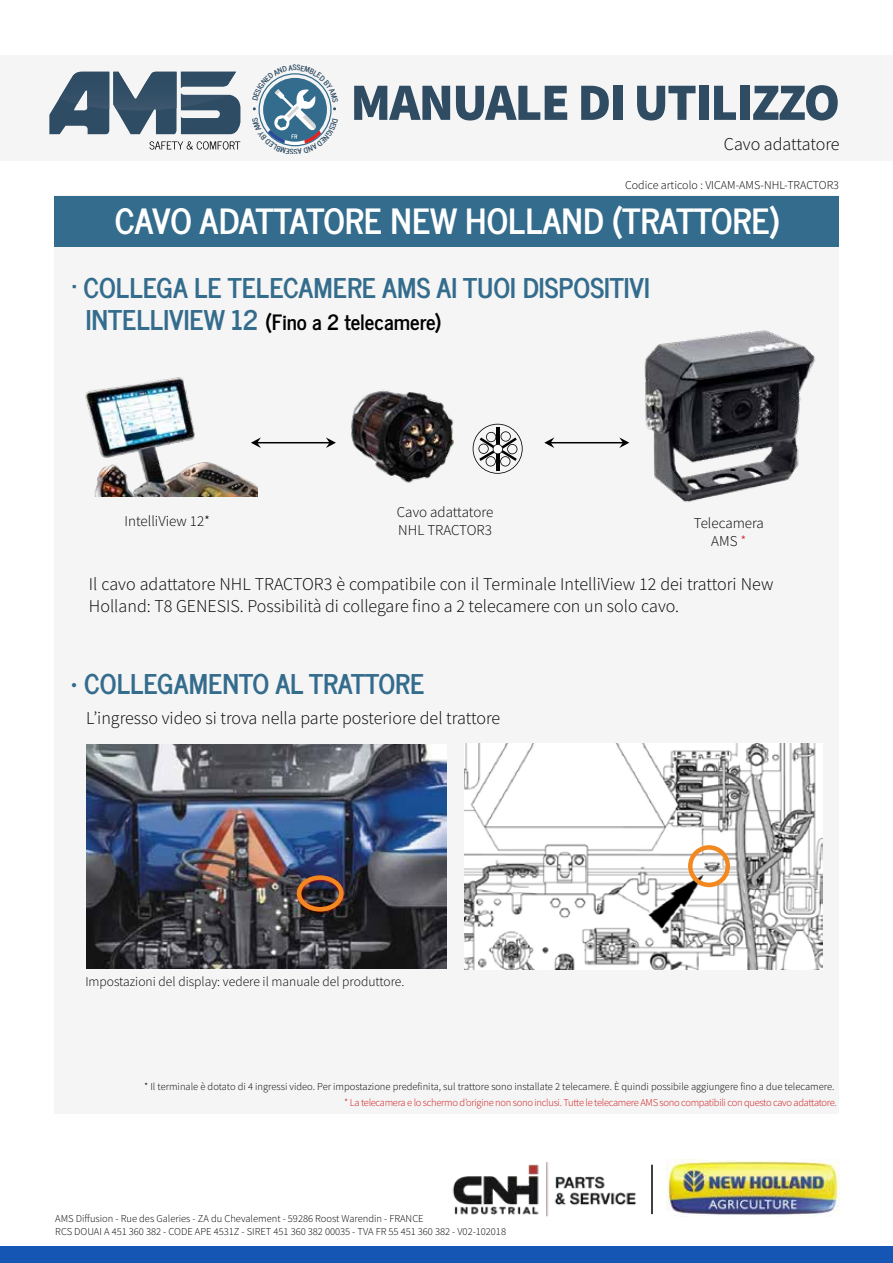
<style>
.page{position:relative;width:893px;height:1263px;background:#fff}
.page>*{position:absolute;margin:0;border:0;box-sizing:border-box;transform-origin:0 0}
.t1{font:900 52.5px "Mada";letter-spacing:-.03em;color:#2f4c63}
.t2{font:700 34.5px "News Cycle";color:#fff}
.t3{font:700 27px "News Cycle";color:#346c8d}
.t4{font:700 21px "News Cycle";color:#000}
.t5{font:300 18px/21.6px "Mada";color:#000}
.t6{font:300 15px/18px "Mada";color:#000;text-align:center}
.t7{font:300 13.5px "Mada";color:#000}
.t8{font:300 12px "Mada";color:#000}
.t9{font:300 10.5px/12.6px "Mada";color:#000}
.t10{font:300 10.5px "Mada";letter-spacing:-.03em;color:#cd1719}
.s1{font-size:27px;color:#346c8d}
.s2{color:#cd1719}
</style>
<div class="page">
<img style="left:452px;top:1162px;width:185px;height:55px">
<hr style="left:651px;top:1165px;width:2px;height:49px;background:#000">
<div style="left:0;top:1247px;width:893px;height:16px;background:#1556b4"></div>
<img style="left:666px;top:1159px;width:173px;height:58px">
<div style="left:55px;top:196px;width:784px;height:918px;background:#f5f5f5"></div>
<div style="left:55px;top:196px;width:784px;height:50px;background:#346c8d"></div>
<div style="left:0;top:55px;width:893px;height:106px;background:#f5f5f5"></div>
<svg style="left:149px;top:141px;width:91px;height:9px"></svg>
<svg style="left:49px;top:72px;width:191px;height:62px"></svg>
<img style="left:59px;top:72px;width:50px;height:37px">
<img style="left:629px;top:330px;width:186px;height:172px">
<hr style="left:549px;top:442px;width:75px;height:1px;background:#000">
<svg style="left:544px;top:437px;width:10px;height:11px"></svg>
<svg style="left:619px;top:437px;width:10px;height:11px"></svg>
<hr style="left:256px;top:442px;width:74px;height:1px;background:#000">
<svg style="left:258px;top:437px;width:3px;height:11px"></svg>
<svg style="left:326px;top:437px;width:10px;height:11px"></svg>
<img style="left:351px;top:390px;width:103px;height:93px">
<svg style="left:473px;top:424px;width:50px;height:50px"></svg>
<img style="left:85px;top:377px;width:173px;height:120px">
<img style="left:87px;top:744px;width:359px;height:225px">
<img style="left:465px;top:743px;width:358px;height:227px">
<div style="left:688px;top:845px;width:42px;height:42px;border:4px solid #f28920;border-radius:50%"></div>
<div style="left:297px;top:875px;width:47px;height:36px;border:4px solid #f28920;border-radius:50%"></div>
<svg style="left:252px;top:73px;width:84px;height:74px"></svg>
<h1 class="t1" style="left:350px;top:72px;width:491px">MANUALE DI UTILIZZO</h1>
<h3 class="t5" style="left:724px;top:134px;width:117px">Cavo adattatore</h3>
<p class="t8" style="left:625px;top:179px;width:215px">Codice articolo : VICAM-AMS-NHL-TRACTOR3</p>
<h2 class="t2" style="left:115px;top:190px;width:667px">CAVO ADATTATORE NEW HOLLAND (TRATTORE)</h2>
<h3 class="t3" style="left:72px;top:264px;width:579px">· COLLEGA LE TELECAMERE AMS AI TUOI DISPOSITIVI</h3>
<h3 class="t4" style="left:86px;top:304px;width:357px"><span class="s1">INTELLIVIEW 12</span> (Fino a 2 telecamere)</h3>
<h3 class="t6" style="left:124px;top:512px;width:87px">IntelliView 12*</h3>
<h3 class="t6" style="left:397px;top:504px;width:98px;text-align:left">Cavo adattatore<br>NHL TRACTOR3</h3>
<h3 class="t6" style="left:694px;top:515px;width:72px">Telecamera<br>AMS <span class="s2">*</span></h3>
<h3 class="t5" style="left:89px;top:574px;width:686px">Il cavo adattatore NHL TRACTOR3 è compatibile con il Terminale IntelliView 12 dei trattori New<br>Holland: T8 GENESIS. Possibilità di collegare fino a 2 telecamere con un solo cavo.</h3>
<h3 class="t3" style="left:71px;top:660px;width:355px">• COLLEGAMENTO AL TRATTORE</h3>
<h3 class="t5" style="left:86px;top:708px;width:416px">L’ingresso video si trova nella parte posteriore del trattore</h3>
<p class="t7" style="left:85px;top:975px;width:320px">Impostazioni del display: vedere il manuale del produttore.</p>
<p class="t9" style="left:144px;top:1081px;width:692px">* Il terminale è dotato di 4 ingressi video. Per impostazione predefinita, sul trattore sono installate 2 telecamere. È quindi possibile aggiungere fino a due telecamere.</p>
<p class="t10" style="left:344px;top:1097px;width:494px">* La telecamera e lo schermo d’origine non sono inclusi. Tutte le telecamere AMS sono compatibili con questo cavo adattatore.</p>
<p class="t9" style="left:55px;top:1213px;width:452px">AMS Diffusion - Rue des Galeries - ZA du Chevalement - 59286 Roost Warendin - FRANCE<br>RCS DOUAI A 451 360 382 - CODE APE 4531Z - SIRET 451 360 382 00035 - TVA FR 55 451 360 382 - V02-102018</p>
</div>
